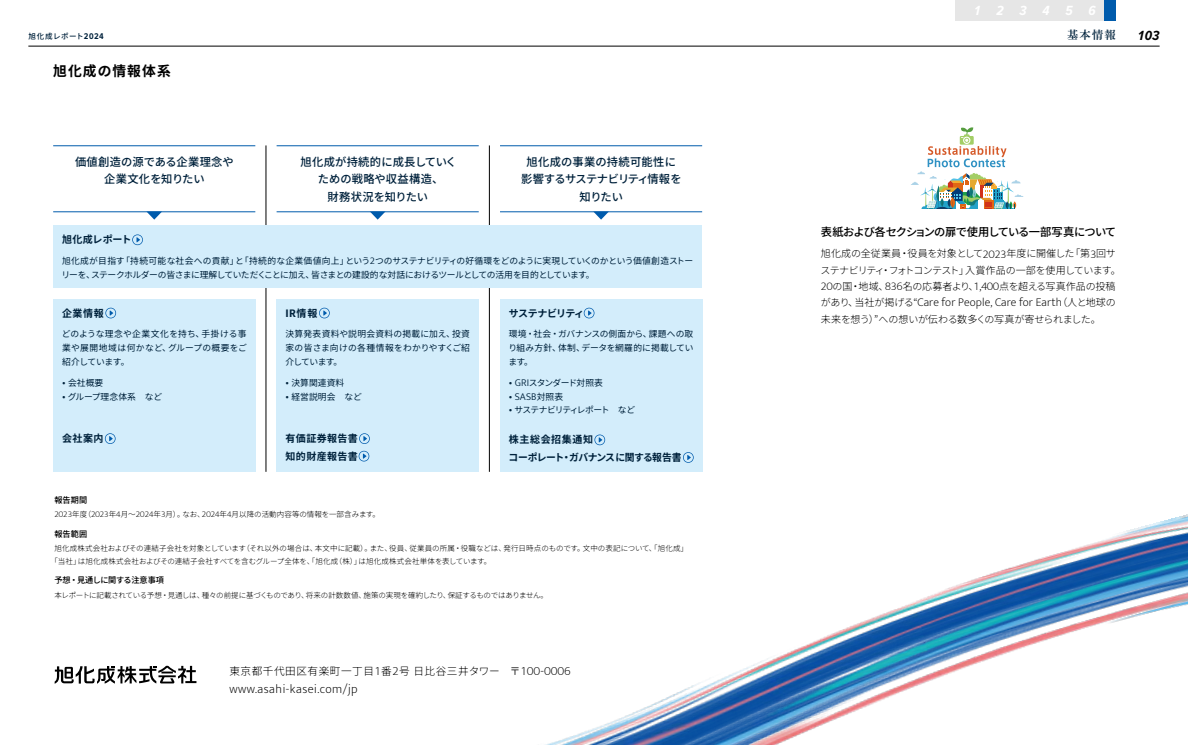
<style>
.page{position:relative;width:1188px;height:745px;background:#fff}
.page>*{position:absolute;margin:0;border:0;box-sizing:border-box;transform-origin:0 0}
.t1{font:700 13.75px "Noto Sans JP";letter-spacing:.08em;color:#000}
.t2{font:italic 700 13.75px "Proxima Nova Cond";letter-spacing:1.155em;color:#fff}
.t3{font:italic 700 13.75px "Proxima Nova Cond";color:#000}
.t4{font:200 12.5px "Mukta";letter-spacing:.04em;color:#000}
.t5{font:700 12px "Mukta";color:#00223c}
.t6{font:200 11.75px "Mukta";letter-spacing:.01em;color:#000}
.t7{font:500 11.25px/17.5px "Noto Sans JP";letter-spacing:.015em;color:#00223c;text-align:center}
.t8{font:500 11.25px "Noto Sans JP";letter-spacing:-.065em;color:#000}
.t9{font:11.25px "Tsuku Min Pro B";color:#00223c}
.t10{font:300 10.62px "Noto Sans JP";letter-spacing:.05em;color:#000}
.t11{font:300 10.38px "Mukta";color:#00223c}
.t12{font:300 10px/16.2px "Noto Sans JP";letter-spacing:-.025em;color:#000}
.t13{font:700 10px/17.5px "Noto Sans JP";letter-spacing:-.02em;color:#00223c}
.t14{font:700 10px/17.5px "Noto Sans JP";letter-spacing:.03em;color:#00223c}
.t15{font:700 10px "Noto Sans JP";letter-spacing:-.07em;color:#00223c}
.t16{font:700 10px "Noto Sans JP";color:#00223c}
.t17{font:8.75px/13.8px "Noto Sans JP";letter-spacing:-.01em;color:#00223c;text-align:justify}
.t18{font:8.75px "Noto Sans JP";letter-spacing:-.09em;color:#00223c}
.t19{font:8.75px "Noto Sans JP";letter-spacing:-.075em;color:#00223c}
.t20{font:500 8.12px "Noto Sans JP";letter-spacing:-.015em;color:#000}
.t21{font:500 8.12px "Noto Sans JP";letter-spacing:.01em;color:#000}
.t22{font:300 7.5px/12.5px "Noto Sans JP";color:#000}
.t23{font:300 7.5px "Noto Sans JP";letter-spacing:-.045em;color:#000}
.t24{font:500 7.5px "Noto Sans JP";letter-spacing:.065em;color:#00223c}
.s1{font-family:"Proxima Nova Cond";font-weight:700;font-size:8.62px}
.s2{font-family:"Mukta";font-weight:300;font-size:10.38px}
.s3{font-family:"Noto Sans JP";font-size:10px}
.s4{font-family:"Noto Sans JP";font-weight:400;font-size:8.75px}
.s5{font-family:"Mukta";font-weight:200;font-size:8.88px}
.s6{font-family:"Mukta";font-weight:200;font-size:12.5px}
.s7{font-family:"Mukta";font-weight:200;font-size:11.75px}
.s8{font-family:"Noto Sans JP";font-weight:300;font-size:10px}
</style>
<div class="page">
<img style="left:548px;top:514px;width:639px;height:230px">
<svg style="left:55px;top:665px;width:141px;height:18px"></svg>
<hr style="left:266px;top:145px;width:1px;height:326px;background:#000">
<hr style="left:489px;top:145px;width:1px;height:326px;background:#000">
<div style="left:53px;top:298px;width:202px;height:173px;background:#d3edfb"></div>
<svg style="left:105px;top:307px;width:11px;height:11px"></svg>
<svg style="left:105px;top:433px;width:11px;height:10px"></svg>
<div style="left:53px;top:225px;width:649px;height:63px;background:#d3edfb"></div>
<svg style="left:132px;top:234px;width:11px;height:11px"></svg>
<div style="left:276px;top:298px;width:202px;height:173px;background:#d3edfb"></div>
<svg style="left:319px;top:307px;width:10px;height:11px"></svg>
<svg style="left:359px;top:433px;width:11px;height:10px"></svg>
<svg style="left:358px;top:450px;width:11px;height:11px"></svg>
<svg style="left:911px;top:127px;width:112px;height:82px"></svg>
<div style="left:500px;top:298px;width:202px;height:173px;background:#d3edfb"></div>
<svg style="left:583px;top:307px;width:11px;height:11px"></svg>
<svg style="left:594px;top:434px;width:11px;height:11px"></svg>
<svg style="left:683px;top:452px;width:10px;height:10px"></svg>
<hr style="left:28px;top:46px;width:1131px;height:1px;background:#000">
<div style="left:989px;top:0;width:22px;height:20px;background:#e6e6e6"></div>
<div style="left:1011px;top:0;width:23px;height:20px;background:#e6e6e6"></div>
<div style="left:1034px;top:0;width:23px;height:20px;background:#e6e6e6"></div>
<div style="left:1057px;top:0;width:23px;height:20px;background:#e6e6e6"></div>
<div style="left:1080px;top:0;width:23px;height:20px;background:#e6e6e6"></div>
<div style="left:966px;top:0;width:23px;height:20px;background:#e6e6e6"></div>
<div style="left:954px;top:0;width:12px;height:20px;background:#e6e6e6"></div>
<div style="left:1103px;top:0;width:12px;height:20px;background:#005bac"></div>
<hr style="left:500px;top:211px;width:202px;height:1px;background:#005bac">
<svg style="left:593px;top:211px;width:15px;height:8px"></svg>
<hr style="left:500px;top:145px;width:202px;height:1px;background:#005bac">
<hr style="left:276px;top:211px;width:202px;height:1px;background:#005bac">
<svg style="left:370px;top:211px;width:15px;height:8px"></svg>
<hr style="left:276px;top:145px;width:202px;height:1px;background:#005bac">
<hr style="left:53px;top:211px;width:202px;height:1px;background:#005bac">
<svg style="left:146px;top:211px;width:16px;height:8px"></svg>
<hr style="left:53px;top:145px;width:202px;height:1px;background:#005bac">
<h1 class="t2" style="left:974px;top:1px;width:123px">123456</h1>
<p class="t24" style="left:28px;top:32px;width:77px">旭化成レポート<span class="s1">2024</span></p>
<p class="t9" style="left:1066px;top:26px;width:50px">基本情報</p>
<h1 class="t3" style="left:1137px;top:26px;width:24px">103</h1>
<h1 class="t1" style="left:53px;top:64px;width:119px">旭化成の情報体系</h1>
<p class="t7" style="left:75px;top:153px;width:160px">価値創造の源である企業理念や企業文化を知りたい</p>
<p class="t7" style="left:300px;top:153px;width:158px">旭化成が持続的に成長していくための戦略や収益構造、<br>財務状況を知りたい</p>
<p class="t7" style="left:521px;top:153px;width:162px">旭化成の事業の持続可能性に影響するサステナビリティ情報を知りたい</p>
<p class="t16" style="left:62px;top:234px;width:71px">旭化成レポート</p>
<p class="t17" style="left:61px;top:254px;width:633px">旭化成が目指す「持続可能な社会への貢献」と「持続的な企業価値向上」という<span class="s2">2</span>つのサステナビリティの好循環をどのように実現していくのかという価値創造ストーリーを、ステークホルダーの皆さまに理解していただくことに加え、皆さまとの建設的な対話におけるツールとしての活用を目的としています。</p>
<h3 class="t5" style="left:285px;top:305px;width:33px">IR<span class="s3">情報</span></h3>
<p class="t17" style="left:285px;top:327px;width:186px">決算発表資料や説明会資料の掲載に加え、投資家の皆さま向けの各種情報をわかりやすくご紹介しています。</p>
<p class="t17" style="left:285px;top:375px;width:60px"><span class="s2">•</span> 決算関連資料</p>
<p class="t17" style="left:285px;top:389px;width:78px"><span class="s2">•</span> 経営説明会　など</p>
<p class="t14" style="left:285px;top:429px;width:74px">有価証券報告書知的財産報告書</p>
<p class="t15" style="left:508px;top:307px;width:77px">サステナビリティ</p>
<p class="t17" style="left:508px;top:327px;width:187px">環境・社会・ガバナンスの側面から、課題への取り組み方針、体制、データを網羅的に掲載しています。</p>
<p class="t19" style="left:508px;top:377px;width:96px"><span class="s2">• GRI</span>スタンダード対照表</p>
<p class="t11" style="left:508px;top:390px;width:56px">• SASB<span class="s4">対照表</span></p>
<p class="t18" style="left:508px;top:405px;width:128px"><span class="s2">•</span> サステナビリティレポート　など</p>
<p class="t13" style="left:508px;top:431px;width:174px">株主総会招集通知<br>コーポレート・ガバナンスに関する報告書</p>
<p class="t14" style="left:62px;top:304px;width:43px">企業情報</p>
<p class="t17" style="left:62px;top:327px;width:186px">どのような理念や企業文化を持ち、手掛ける事業や展開地域は何かなど、グループの概要をご紹介しています。</p>
<p class="t17" style="left:62px;top:375px;width:43px"><span class="s2">•</span> 会社概要</p>
<p class="t17" style="left:62px;top:389px;width:102px"><span class="s2">•</span> グループ理念体系　など</p>
<p class="t14" style="left:62px;top:429px;width:43px">会社案内</p>
<p class="t21" style="left:54px;top:495px;width:34px">報告期間</p>
<p class="t22" style="left:54px;top:508px;width:327px"><span class="s5">2023</span>年度（<span class="s5">2023</span>年<span class="s5">4</span>月～<span class="s5">2024</span>年<span class="s5">3</span>月）。なお、<span class="s5">2024</span>年<span class="s5">4</span>月以降の活動内容等の情報を一部含みます。</p>
<p class="t21" style="left:54px;top:529px;width:34px">報告範囲</p>
<p class="t22" style="left:50px;top:542px;width:639px;text-indent:4px">旭化成株式会社およびその連結子会社を対象としています（それ以外の場合は、本文中に記載）。また、役員、従業員の所属・役職などは、発行日時点のものです。文中の表記について、「旭化成」「当社」は旭化成株式会社およびその連結子会社すべてを含むグループ全体を、「旭化成（株）」は旭化成株式会社単体を表しています。</p>
<p class="t20" style="left:54px;top:575px;width:111px">予想・見通しに関する注意事項</p>
<p class="t23" style="left:54px;top:590px;width:495px">本レポートに記載されている予想・見通しは、種々の前提に基づくものであり、将来の計数数値、施策の実現を確約したり、保証するものではありません。</p>
<p class="t10" style="left:229px;top:664px;width:342px">東京都千代田区有楽町一丁目<span class="s6">1</span>番<span class="s6">2</span>号日比谷三井タワー　〒<span class="s6">100-0006</span></p>
<h2 class="t4" style="left:229px;top:678px;width:130px">www.asahi-kasei.com/jp</h2>
<p class="t8" style="left:820px;top:225px;width:296px">表紙および各セクションの扉で使用している一部写真について</p>
<p class="t12" style="left:820px;top:246px;width:302px">旭化成の全従業員・役員を対象として<span class="s7">2023</span>年度に開催した「第<span class="s7">3</span>回サステナビリティ・フォトコンテスト」入賞作品の一部を使用しています。<br><span class="s7">20</span>の国・地域、<span class="s7">836</span>名の応募者より、<span class="s7">1,400</span>点を超える写真作品の投稿</p>
<h3 class="t6" style="left:820px;top:293px;width:296px"><span class="s8">があり、当社が掲げる“</span>Care for People, Care for Earth<span class="s8">（人と地球の</span></h3>
<p class="t12" style="left:820px;top:311px;width:281px">未来を想う）”への想いが伝わる数多くの写真が寄せられました。</p>
</div>
